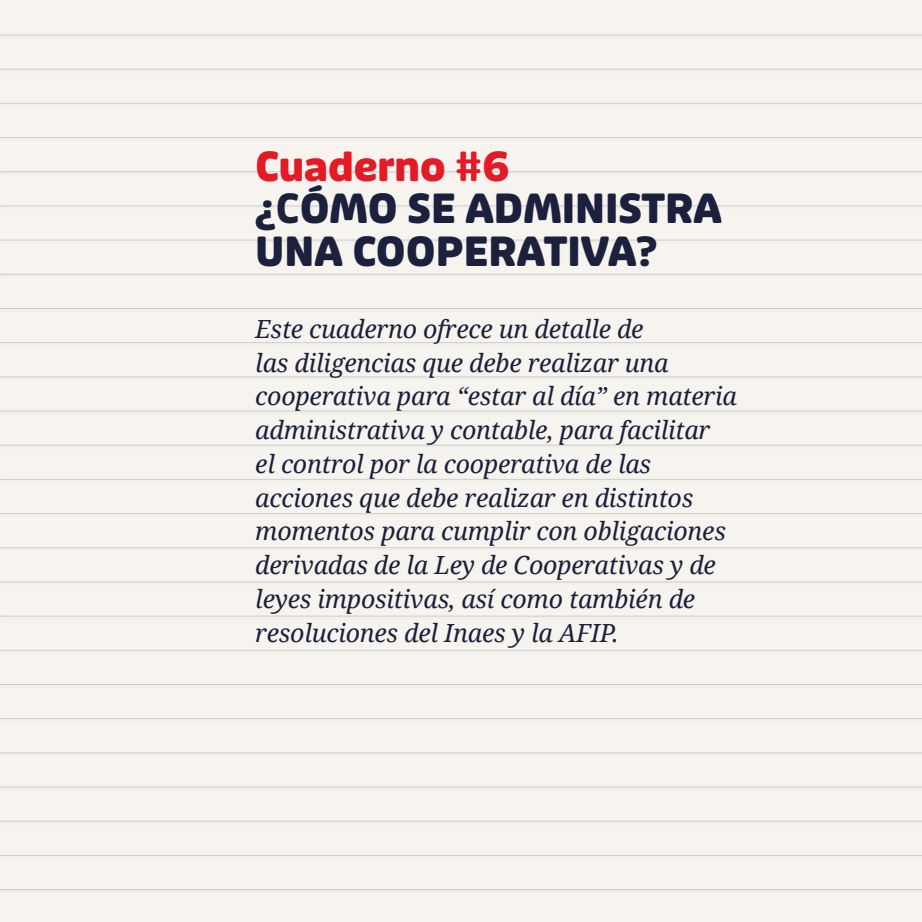
<style>
.page{position:relative;width:922px;height:922px;background:#fff}
.page>*{position:absolute;margin:0;border:0;box-sizing:border-box;transform-origin:0 0}
.TITULOS{font:700 expanded 40px "Puffin Display Soft";color:#1b213d}
.TITULOS-2{font:700 expanded 40px "Puffin Display Soft";color:#e41a26}
.BASE_TEXTO{font:italic 25px/33.8px "Droid Serif";letter-spacing:-.01em;color:#1b213d}
.s1{font-stretch:normal}
</style>
<div class="page">
<div style="left:0;top:0;width:921px;height:921px;background:#f7f4f0"></div>
<div style="left:0;top:204px;width:921px;height:5px;background:#ebe8e5"></div>
<hr style="left:0;top:205px;width:921px;height:1px;background:#cecece">
<div style="left:0;top:272px;width:921px;height:6px;background:#f2efeb"></div>
<hr style="left:0;top:274px;width:921px;height:1px;background:#cecece">
<div style="left:0;top:136px;width:921px;height:5px;background:#f1efeb"></div>
<hr style="left:0;top:137px;width:921px;height:1px;background:#cecece">
<div style="left:0;top:477px;width:921px;height:6px;background:#f2efeb"></div>
<hr style="left:0;top:479px;width:921px;height:1px;background:#cecece">
<div style="left:0;top:546px;width:921px;height:5px;background:#eeebe7"></div>
<hr style="left:0;top:547px;width:921px;height:1px;background:#cecece">
<div style="left:0;top:614px;width:921px;height:5px;background:#e7e5e2"></div>
<hr style="left:0;top:615px;width:921px;height:1px;background:#cecece">
<div style="left:0;top:341px;width:921px;height:5px;background:#f0ede9"></div>
<hr style="left:0;top:342px;width:921px;height:1px;background:#cecece">
<div style="left:0;top:409px;width:921px;height:5px;background:#e9e7e4"></div>
<hr style="left:0;top:410px;width:921px;height:1px;background:#cecece">
<div style="left:0;top:750px;width:921px;height:6px;background:#f2efeb"></div>
<hr style="left:0;top:752px;width:921px;height:1px;background:#cecece">
<div style="left:0;top:819px;width:921px;height:5px;background:#000;opacity:.1"></div>
<hr style="left:0;top:820px;width:921px;height:1px;background:#cecece">
<div style="left:0;top:682px;width:921px;height:6px;background:#000;opacity:.1"></div>
<hr style="left:0;top:683px;width:921px;height:1px;background:#cecece">
<div style="left:0;top:887px;width:921px;height:5px;background:#000;opacity:.1"></div>
<hr style="left:0;top:888px;width:921px;height:1px;background:#cecece">
<div style="left:0;top:67px;width:921px;height:6px;background:#f2efeb"></div>
<hr style="left:0;top:69px;width:921px;height:1px;background:#cecece">
<div style="left:0;top:170px;width:921px;height:5px;background:#eeebe8"></div>
<hr style="left:0;top:171px;width:921px;height:1px;background:#cecece">
<div style="left:0;top:238px;width:921px;height:6px;background:#000;opacity:.1"></div>
<hr style="left:0;top:239px;width:921px;height:1px;background:#cecece">
<div style="left:0;top:306px;width:921px;height:6px;background:#f3f0ec"></div>
<hr style="left:0;top:308px;width:921px;height:1px;background:#cecece">
<div style="left:0;top:101px;width:921px;height:6px;background:#f2efeb"></div>
<hr style="left:0;top:103px;width:921px;height:1px;background:#cecece">
<div style="left:0;top:511px;width:921px;height:6px;background:#f2efeb"></div>
<hr style="left:0;top:513px;width:921px;height:1px;background:#cecece">
<div style="left:0;top:580px;width:921px;height:5px;background:#eae8e5"></div>
<hr style="left:0;top:581px;width:921px;height:1px;background:#cecece">
<div style="left:0;top:375px;width:921px;height:5px;background:#eceae6"></div>
<hr style="left:0;top:376px;width:921px;height:1px;background:#cecece">
<div style="left:0;top:443px;width:921px;height:5px;background:#000;opacity:.1"></div>
<hr style="left:0;top:444px;width:921px;height:1px;background:#cecece">
<div style="left:0;top:716px;width:921px;height:6px;background:#f2efeb"></div>
<hr style="left:0;top:718px;width:921px;height:1px;background:#cecece">
<div style="left:0;top:785px;width:921px;height:5px;background:#e9e6e3"></div>
<hr style="left:0;top:786px;width:921px;height:1px;background:#cecece">
<div style="left:0;top:853px;width:921px;height:5px;background:#000;opacity:.1"></div>
<hr style="left:0;top:854px;width:921px;height:1px;background:#cecece">
<div style="left:0;top:648px;width:921px;height:5px;background:#000;opacity:.1"></div>
<hr style="left:0;top:649px;width:921px;height:1px;background:#cecece">
<div style="left:0;top:33px;width:921px;height:6px;background:#000;opacity:.1"></div>
<hr style="left:0;top:35px;width:921px;height:1px;background:#cecece">
<svg style="left:0;top:614px;width:3px;height:5px"></svg>
<svg style="left:0;top:819px;width:3px;height:5px"></svg>
<svg style="left:0;top:682px;width:3px;height:6px"></svg>
<svg style="left:0;top:887px;width:3px;height:5px"></svg>
<svg style="left:0;top:238px;width:3px;height:6px"></svg>
<svg style="left:0;top:443px;width:3px;height:5px"></svg>
<svg style="left:0;top:853px;width:3px;height:5px"></svg>
<svg style="left:0;top:648px;width:3px;height:5px"></svg>
<svg style="left:0;top:33px;width:3px;height:6px"></svg>
<p class="TITULOS-2" style="left:255px;top:142px;width:255px">Cuaderno #6</p>
<p class="TITULOS" style="left:255px;top:185px;width:468px"><span class="s1">¿C</span>ÓMO SE ADMINISTRA</p>
<p class="TITULOS" style="left:255px;top:227px;width:403px">UNA COOPERATIVA<span class="s1">?</span></p>
<p class="BASE_TEXTO" style="left:255px;top:311px;width:483px">Este cuaderno ofrece un detalle de<br>las diligencias que debe realizar una cooperativa para “estar al día” en materia administrativa y contable, para facilitar<br>el control por la cooperativa de las acciones que debe realizar en distintos momentos para cumplir con obligaciones derivadas de la Ley de Cooperativas y de leyes impositivas, así como también de resoluciones del Inaes y la AFIP.</p>
</div>
